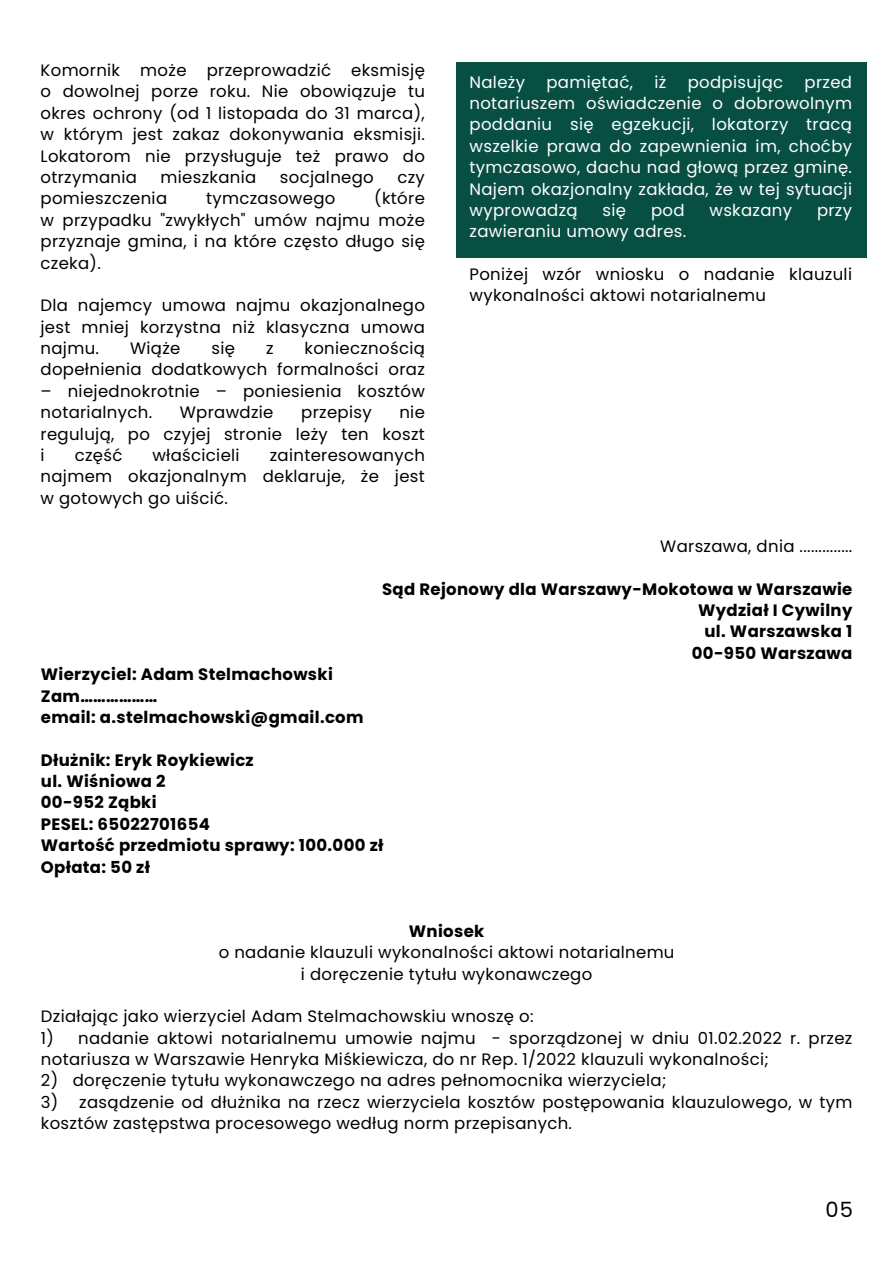
<style>
.page{position:relative;width:894px;height:1264px;background:#fff}
.page>*{position:absolute;margin:0;border:0;box-sizing:border-box;transform-origin:0 0}
.t1{font:21px "Poppins";color:#000}
.t2{font:16.5px/21.3px "Poppins";letter-spacing:.02em;color:#000;text-align:justify}
.t3{font:700 16.5px/21.3px "Poppins";letter-spacing:.02em;color:#000}
.t4{font:16.5px/21.3px "Poppins";letter-spacing:.02em;color:#fff;text-align:justify}
.t5{font:15px "Poppins";color:#fff}
</style>
<div class="page">
<div style="left:456px;top:62px;width:409px;height:196px;background:#074e43"></div>
<p class="t2" style="left:41px;top:60px;width:386px">Komornik może przeprowadzić eksmisję o dowolnej porze roku. Nie obowiązuje tu okres ochrony (od 1 listopada do 31 marca), w którym jest zakaz dokonywania eksmisji.<br>Lokatorom nie przysługuje też prawo do otrzymania</p>
<p class="t2" style="left:160px;top:167px;width:97px">mieszkania</p>
<p class="t2" style="left:280px;top:167px;width:95px">socjalnego</p>
<p class="t2" style="left:397px;top:167px;width:29px">czy</p>
<p class="t2" style="left:41px;top:188px;width:128px">pomieszczenia</p>
<p class="t2" style="left:206px;top:188px;width:131px">tymczasowego</p>
<p class="t2" style="left:41px;top:188px;width:386px;text-indent:333px">(które w przypadku "zwykłych" umów najmu może przyznaje gmina, i na które często długo się czeka).</p>
<p class="t2" style="left:41px;top:295px;width:386px">Dla najemcy umowa najmu okazjonalnego jest mniej korzystna niż klasyczna umowa najmu.</p>
<p class="t2" style="left:41px;top:338px;width:386px;text-align:right">koniecznością<br>dopełnienia dodatkowych formalności oraz</p>
<p class="t2" style="left:41px;top:380px;width:386px">– niejednokrotnie – poniesienia kosztów notarialnych.</p>
<p class="t2" style="left:130px;top:338px;width:52px">Wiąże</p>
<p class="t2" style="left:211px;top:338px;width:25px">się</p>
<p class="t2" style="left:266px;top:338px;width:9px">z</p>
<p class="t2" style="left:41px;top:402px;width:386px;text-indent:359px">nie regulują, po czyjej stronie leży ten koszt i</p>
<p class="t2" style="left:180px;top:402px;width:95px">Wprawdzie</p>
<p class="t2" style="left:301px;top:402px;width:72px">przepisy</p>
<p class="t2" style="left:75px;top:444px;width:49px">część</p>
<p class="t2" style="left:152px;top:444px;width:89px">właścicieli</p>
<p class="t2" style="left:41px;top:444px;width:386px;text-indent:229px">zainteresowanych najmem okazjonalnym deklaruje, że jest w gotowych go uiścić.</p>
<p class="t4" style="left:469px;top:71px;width:57px">Należy</p>
<p class="t4" style="left:546px;top:71px;width:88px">pamiętać,</p>
<p class="t4" style="left:654px;top:71px;width:13px">iż</p>
<p class="t4" style="left:687px;top:71px;width:97px">podpisując</p>
<p class="t4" style="left:469px;top:71px;width:384px;text-indent:335px">przed notariuszem oświadczenie o dobrowolnym poddaniu się egzekucji, lokatorzy tracą wszelkie prawa do zapewnienia im, choćby tymczasowo, dachu nad głową przez gminę.<br>Najem okazjonalny zakłada, że w tej sytuacji wyprowadzą</p>
<p class="t5" style="left:502px;top:87px;width:63px">cos tam</p>
<p class="t4" style="left:602px;top:199px;width:25px">się</p>
<p class="t4" style="left:651px;top:199px;width:35px">pod</p>
<p class="t4" style="left:709px;top:199px;width:84px">wskazany</p>
<p class="t4" style="left:816px;top:199px;width:37px">przy</p>
<p class="t4" style="left:469px;top:221px;width:218px">zawieraniu umowy adres.</p>
<p class="t2" style="left:469px;top:264px;width:384px">Poniżej wzór wniosku o nadanie klauzuli wykonalności aktowi notarialnemu</p>
<h1 class="t2" style="left:660px;top:535px;width:193px">Warszawa, dnia ..............</h1>
<h1 class="t3" style="left:382px;top:578px;width:471px;text-align:right">Sąd Rejonowy dla Warszawy-Mokotowa w Warszawie<br>Wydział I Cywilny<br>ul. Warszawska 1<br>00-950 Warszawa</h1>
<h1 class="t3" style="left:41px;top:663px;width:324px">Wierzyciel: Adam Stelmachowski<br>Zam………………<br>email: a.stelmachowski@gmail.com</h1>
<p class="t3" style="left:41px;top:749px;width:344px">Dłużnik: Eryk Roykiewicz<br>ul. Wiśniowa 2<br>00-952 Ząbki<br>PESEL: 65022701654<br>Wartość przedmiotu sprawy: 100.000 zł<br>Opłata: 50 zł</p>
<p class="t3" style="left:409px;top:920px;width:77px">Wniosek</p>
<p class="t2" style="left:219px;top:941px;width:457px">o nadanie klauzuli wykonalności aktowi notarialnemu</p>
<p class="t2" style="left:301px;top:963px;width:293px">i doręczenie tytułu wykonawczego</p>
<p class="t2" style="left:41px;top:1005px;width:494px">Działając jako wierzyciel Adam Stelmachowskiu wnoszę o:</p>
<p class="t2" style="left:41px;top:1027px;width:812px">1) nadanie aktowi notarialnemu umowie najmu - sporządzonej w dniu 01.02.2022 r. przez notariusza w Warszawie Henryka Miśkiewicza, do nr Rep. 1/2022 klauzuli wykonalności;</p>
<p class="t2" style="left:41px;top:1069px;width:626px">2) doręczenie tytułu wykonawczego na adres pełnomocnika wierzyciela;</p>
<p class="t2" style="left:41px;top:1091px;width:812px">3) zasądzenie od dłużnika na rzecz wierzyciela kosztów postępowania klauzulowego, w tym kosztów zastępstwa procesowego według norm przepisanych.</p>
<p class="t1" style="left:825px;top:1194px;width:29px">05</p>
</div>
